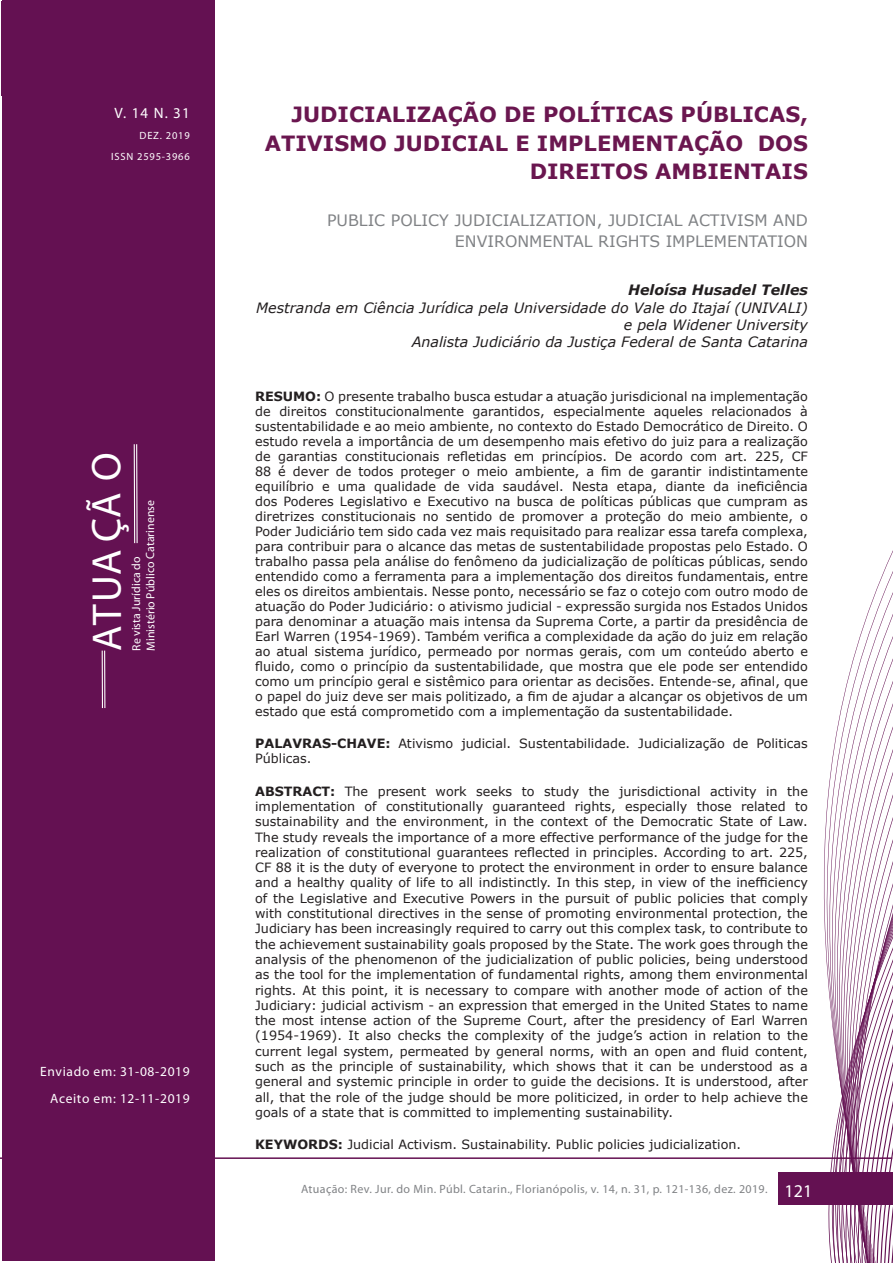
<style>
.page{position:relative;width:893px;height:1263px;background:#fff}
.page>*{position:absolute;margin:0;border:0;box-sizing:border-box;transform-origin:0 0}
.t1{font:41.7px "Myriad Pro";letter-spacing:-.005em;color:#fff}
.t2{font:700 21px/28.5px "Verdana";color:#6a164f;text-align:right}
.t3{font:18px "Myriad Pro";color:#fff}
.t4{font:15.75px/21px "Verdana";color:#808285;text-align:right}
.t5{font:15px "Myriad Pro";color:#fff}
.t6{font:italic 14.25px/17.1px "Verdana";color:#231f20;text-align:right}
.t7{font:italic 700 14.25px "Verdana";color:#231f20}
.t8{font:13.5px/27px "Myriad Pro";letter-spacing:.05em;color:#fff;text-align:right}
.t9{font:12.75px/15px "Verdana";color:#231f20;text-align:justify}
.t10{font:700 12.75px "Verdana";color:#231f20}
.t11{font:12px "Myriad Pro";letter-spacing:.03em;color:#808285}
.t12{font:11.85px "Myriad Pro";letter-spacing:-.005em;color:#fff}
.t13{font:10.5px/21px "Myriad Pro";letter-spacing:.075em;color:#fff;text-align:right}
.s1{font-weight:700}
</style>
<div class="page">
<svg style="left:826px;top:778px;width:4px;height:473px"></svg>
<svg style="left:830px;top:755px;width:3px;height:508px"></svg>
<svg style="left:833px;top:730px;width:4px;height:533px"></svg>
<svg style="left:837px;top:550px;width:56px;height:713px"></svg>
<div style="left:778px;top:1172px;width:114px;height:33px;background:#641152"></div>
<hr style="left:0;top:1157px;width:892px;height:2px;background:#641152">
<div style="left:1px;top:1px;width:15px;height:95px;background:#641152"></div>
<div style="left:2px;top:0;width:213px;height:1260px;background:#641152"></div>
<hr style="left:102px;top:651px;width:1px;height:57px;background:#fff">
<hr style="left:104px;top:651px;width:1px;height:57px;background:#fff">
<hr style="left:134px;top:444px;width:1px;height:99px;background:#fff">
<hr style="left:136px;top:444px;width:2px;height:99px;background:#fff">
<p class="t5" style="left:115px;top:103px;width:77px">V. 14 N. 31</p>
<p class="t13" style="left:111px;top:124px;width:80px">DEZ. 2019<br>ISSN 2595-3966</p>
<h1 class="t1" style="left:81px;top:651px;width:200px;rotate:-90deg">ATUA ÇÃ O</h1>
<p class="t12" style="left:143px;top:651px;width:152px;rotate:-90deg">Ministério Público Catarinense</p>
<p class="t12" style="left:129px;top:651px;width:96px;rotate:-90deg">Re vista Jurídica do</p>
<p class="t8" style="left:40px;top:1057px;width:151px">Enviado em: 31-08-2019<br>Aceito em: 12-11-2019</p>
<h2 class="t2" style="left:265px;top:100px;width:545px">JUDICIALIZAÇÃO DE POLÍTICAS PÚBLICAS,<br>ATIVISMO JUDICIAL E IMPLEMENTAÇÃO DOS<br>DIREITOS AMBIENTAIS</h2>
<p class="t4" style="left:327px;top:209px;width:482px">PUBLIC POLICY JUDICIALIZATION, JUDICIAL ACTIVISM AND<br>ENVIRONMENTAL RIGHTS IMPLEMENTATION</p>
<p class="t7" style="left:628px;top:280px;width:181px">Heloísa Husadel Telles</p>
<p class="t6" style="left:256px;top:299px;width:553px">Mestranda em Ciência Jurídica pela Universidade do Vale do Itajaí (UNIVALI) e pela Widener University<br>Analista Judiciário da Justiça Federal de Santa Catarina</p>
<p class="t9" style="left:255px;top:388px;width:554px"><span class="s1">RESUMO:</span> O presente trabalho busca estudar a atuação jurisdicional na implementação de direitos constitucionalmente garantidos, especialmente aqueles relacionados à sustentabilidade e ao meio ambiente, no contexto do Estado Democrático de Direito. O estudo revela a importância de um desempenho mais efetivo do juiz para a realização de garantias constitucionais refletidas em princípios. De acordo com art. 225, CF 88 é dever de todos proteger o meio ambiente, a fim de garantir indistintamente equilíbrio e uma qualidade de vida saudável. Nesta etapa, diante da ineficiência dos Poderes Legislativo e Executivo na busca de políticas públicas que cumpram as diretrizes constitucionais no sentido de promover a proteção do meio ambiente, o Poder Judiciário tem sido cada vez mais requisitado para realizar essa tarefa complexa, para contribuir para o alcance das metas de sustentabilidade propostas pelo Estado. O trabalho passa pela análise do fenômeno da judicialização de políticas públicas, sendo entendido como a ferramenta para a implementação dos direitos fundamentais, entre eles os direitos ambientais. Nesse ponto, necessário se faz o cotejo com outro modo de atuação do Poder Judiciário: o ativismo judicial - expressão surgida nos Estados Unidos para denominar a atuação mais intensa da Suprema Corte, a partir da presidência de Earl Warren (1954-1969). Também verifica a complexidade da ação do juiz em relação ao atual sistema jurídico, permeado por normas gerais, com um conteúdo aberto e fluido, como o princípio da sustentabilidade, que mostra que ele pode ser entendido como um princípio geral e sistêmico para orientar as decisões. Entende-se, afinal, que o papel do juiz deve ser mais politizado, a fim de ajudar a alcançar os objetivos de um estado que está comprometido com a implementação da sustentabilidade.</p>
<p class="t10" style="left:255px;top:734px;width:20px">PALAVRAS</p>
<p class="t10" style="left:331px;top:734px;width:37px">-CHAVE</p>
<p class="t9" style="left:385px;top:736px;width:424px"><span class="s1">:</span> Ativismo judicial. Sustentabilidade. Judicialização de Politicas</p>
<p class="t9" style="left:255px;top:751px;width:58px">Públicas.</p>
<p class="t9" style="left:255px;top:783px;width:554px"><span class="s1">ABSTRACT:</span> The present work seeks to study the jurisdictional activity in the implementation of constitutionally guaranteed rights, especially those related to sustainability and the environment, in the context of the Democratic State of Law.<br>The study reveals the importance of a more effective performance of the judge for the realization of constitutional guarantees reflected in principles. According to art. 225, CF 88 it is the duty of everyone to protect the environment in order to ensure balance and a healthy quality of life to all indistinctly. In this step, in view of the inefficiency of the Legislative and Executive Powers in the pursuit of public policies that comply with constitutional directives in the sense of promoting environmental protection, the Judiciary has been increasingly required to carry out this complex task, to contribute to the achievement sustainability goals proposed by the State. The work goes through the analysis of the phenomenon of the judicialization of public policies, being understood as the tool for the implementation of fundamental rights, among them environmental rights. At this point, it is necessary to compare with another mode of action of the Judiciary: judicial activism - an expression that emerged in the United States to name the most intense action of the Supreme Court, after the presidency of Earl Warren (1954-1969). It also checks the complexity of the judge’s action in relation to the current legal system, permeated by general norms, with an open and fluid content, such as the principle of sustainability, which shows that it can be understood as a general and systemic principle in order to guide the decisions. It is understood, after all, that the role of the judge should be more politicized, in order to help achieve the goals of a state that is committed to implementing sustainability.</p>
<p class="t10" style="left:255px;top:1135px;width:54px">KEYWORDS</p>
<p class="t9" style="left:338px;top:1137px;width:405px"><span class="s1">:</span> Judicial Activism. Sustainability. Public policies judicialization.</p>
<p class="t11" style="left:301px;top:1181px;width:468px">Atuação: Rev. Jur. do Min. Públ. Catarin., Florianópolis, v. 14, n. 31, p. 121-136, dez. 2019.</p>
<h3 class="t3" style="left:784px;top:1180px;width:29px">121</h3>
</div>
